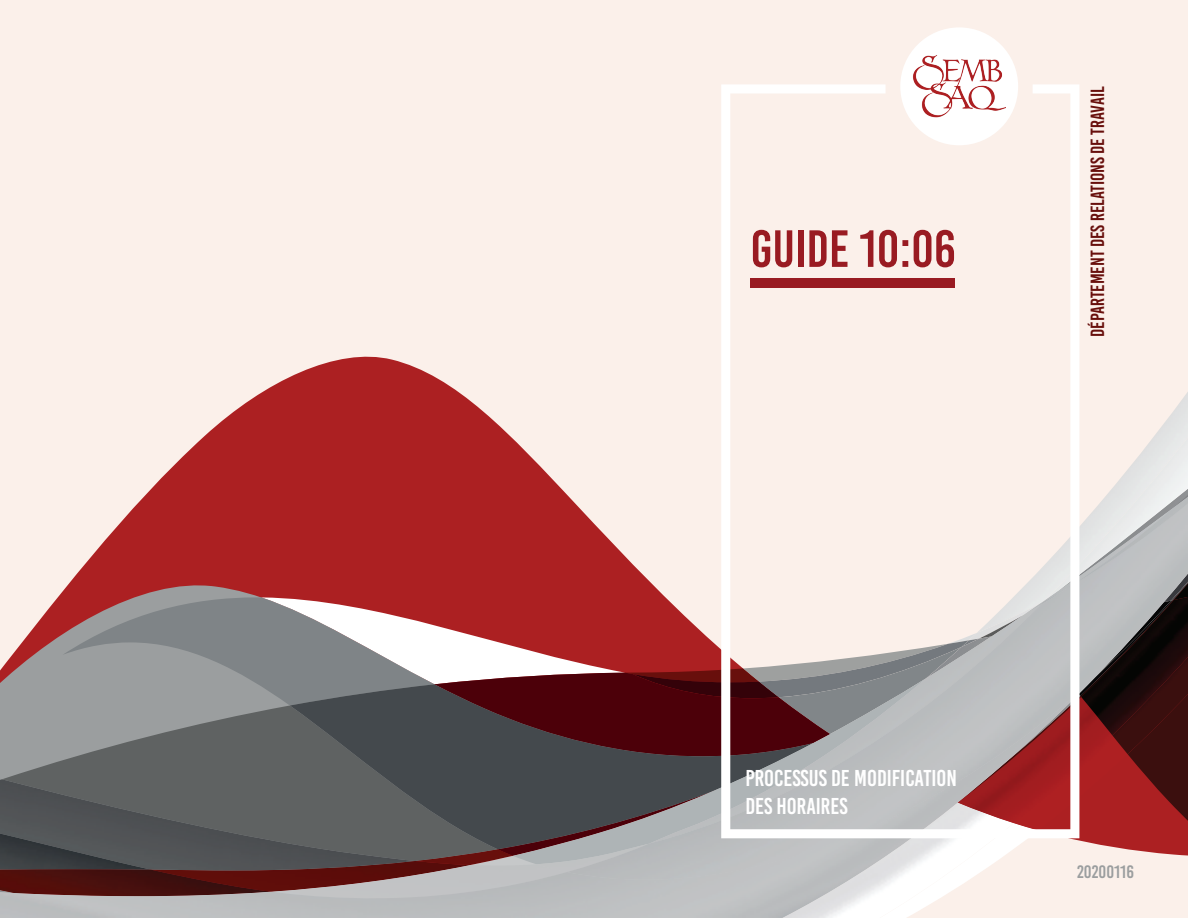
<style>
.page{position:relative;width:1188px;height:918px;background:#fff}
.page>*{position:absolute;margin:0;border:0;box-sizing:border-box;transform-origin:0 0}
.t1{font:52.2px "Bebas Kai";color:#991b22}
.t2{font:22.95px/27.5px "Bebas Kai";color:#fff}
.t3{font:19.05px "Bebas Kai";color:#680f0c}
.t4{font:18px "Bebas Kai";color:#9b9e9f}
</style>
<div class="page">
<div style="left:1px;top:1px;width:1187px;height:917px;background:#fbf0ea"></div>
<svg style="left:0;top:346px;width:486px;height:68px"></svg>
<svg style="left:0;top:414px;width:575px;height:94px;fill:#ac2022"></svg>
<img style="left:1154px;top:392px;width:34px;height:45px">
<img style="left:1112px;top:437px;width:76px;height:52px">
<img style="left:1105px;top:489px;width:83px;height:8px">
<img style="left:0;top:508px;width:968px;height:410px">
<img style="left:1173px;top:495px;width:15px;height:2px">
<img style="left:567px;top:503px;width:621px;height:377px">
<img style="left:1079px;top:497px;width:109px;height:91px">
<div style="left:900px;top:27px;width:118px;height:118px;background:#fff;border-radius:50%"></div>
<img style="left:913px;top:55px;width:89px;height:29px">
<svg style="left:721px;top:84px;width:358px;height:754px"></svg>
<div style="left:751px;top:278px;width:204px;height:10px;background:#991b22"></div>
<h1 class="t1" style="left:751px;top:221px;width:207px">GUIDE 10:06</h1>
<p class="t3" style="left:1087px;top:337px;width:252px;rotate:-90deg">DÉPARTEMENT DES RELATIONS DE TRAVAIL</p>
<p class="t2" style="left:745px;top:765px;width:213px">PROCESSUS DE MODIFICATION<br>DES HORAIRES</p>
<p class="t4" style="left:1077px;top:862px;width:58px">20200116</p>
</div>
